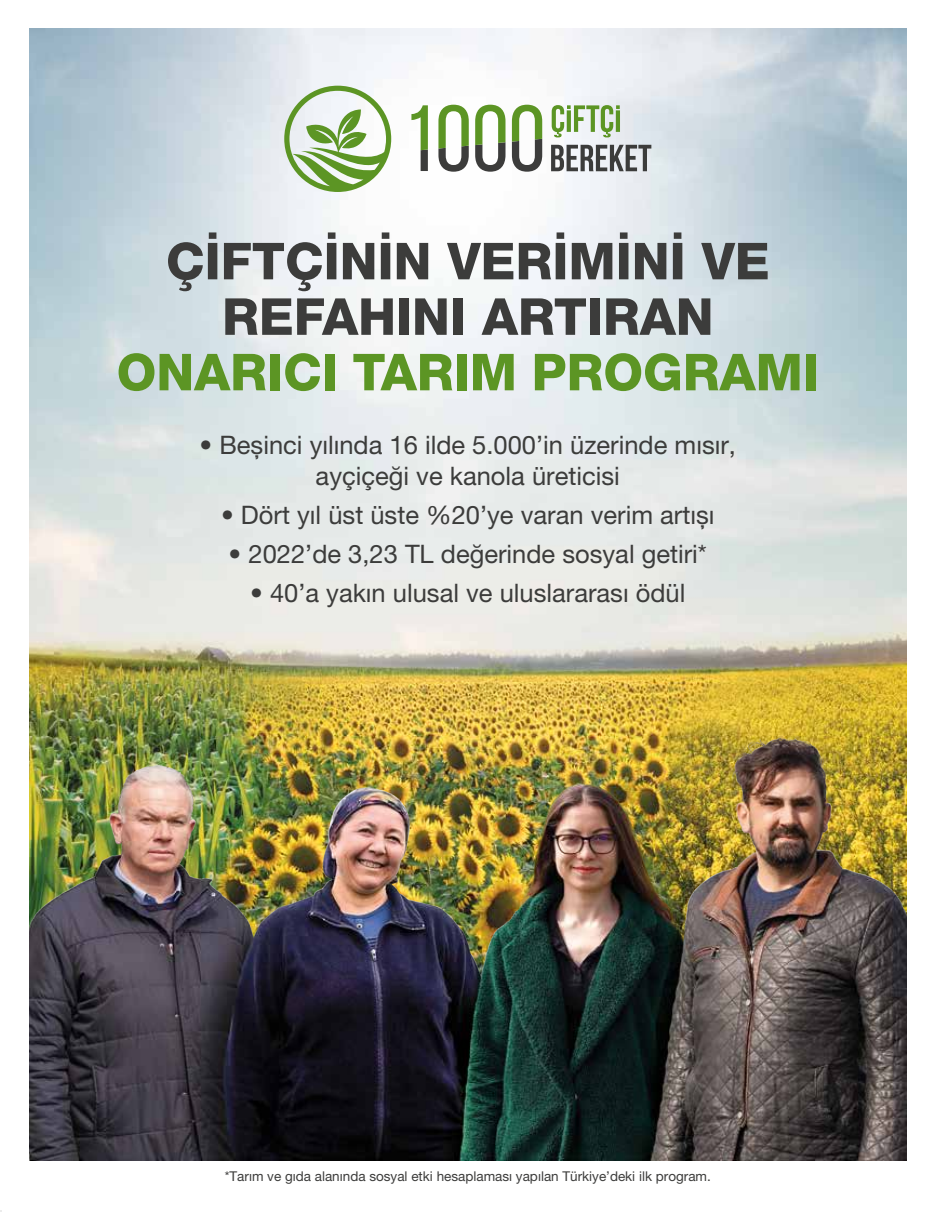
<style>
.page{position:relative;width:936px;height:1212px;background:#fff}
.page>*{position:absolute;margin:0;border:0;box-sizing:border-box;transform-origin:0 0}
.t1{font:800 51px/55.5px "Helvetica Neue LT Pro";color:#3c3c3b;text-align:center}
.t2{font:800 51px "Helvetica Neue LT Pro";color:#5c9524}
.t3{font:25.5px/30.6px "Helvetica Neue LT Pro";color:#3c3c3b;text-align:center}
.t4{font:13.5px "Helvetica Neue LT Pro";color:#3c3c3b}
</style>
<div class="page">
<img style="left:30px;top:29px;width:875px;height:693px">
<svg style="left:284px;top:86px;width:107px;height:106px"></svg>
<div style="left:615px;top:110px;width:5px;height:22px;background:#5c9524"></div>
<svg style="left:551px;top:105px;width:68px;height:32px"></svg>
<svg style="left:551px;top:145px;width:100px;height:26px"></svg>
<svg style="left:411px;top:105px;width:17px;height:66px"></svg>
<svg style="left:438px;top:105px;width:30px;height:67px"></svg>
<svg style="left:475px;top:105px;width:30px;height:67px"></svg>
<svg style="left:512px;top:105px;width:30px;height:67px"></svg>
<img style="left:30px;top:722px;width:875px;height:438px">
<h1 class="t1" style="left:166px;top:233px;width:605px">ÇİFTÇİNİN VERİMİNİ VE<br>REFAHINI ARTIRAN</h1>
<h1 class="t2" style="left:117px;top:342px;width:703px">ONARICI TARIM PROGRAMI</h1>
<p class="t3" style="left:200px;top:429px;width:538px">• Beşinci yılında 16 ilde 5.000’in üzerinde mısır, ayçiçeği ve kanola üreticisi</p>
<p class="t3" style="left:221px;top:499px;width:495px">• Dört yıl üst üste %20’ye varan verim artışı</p>
<p class="t3" style="left:229px;top:538px;width:480px">• 2022’de 3,23 TL değerinde sosyal getiri*</p>
<p class="t3" style="left:250px;top:577px;width:437px">• 40’a yakın ulusal ve uluslararası ödül</p>
<p class="t4" style="left:225px;top:1168px;width:487px">*Tarım ve gıda alanında sosyal etki hesaplaması yapılan Türkiye’deki ilk program.</p>
</div>
